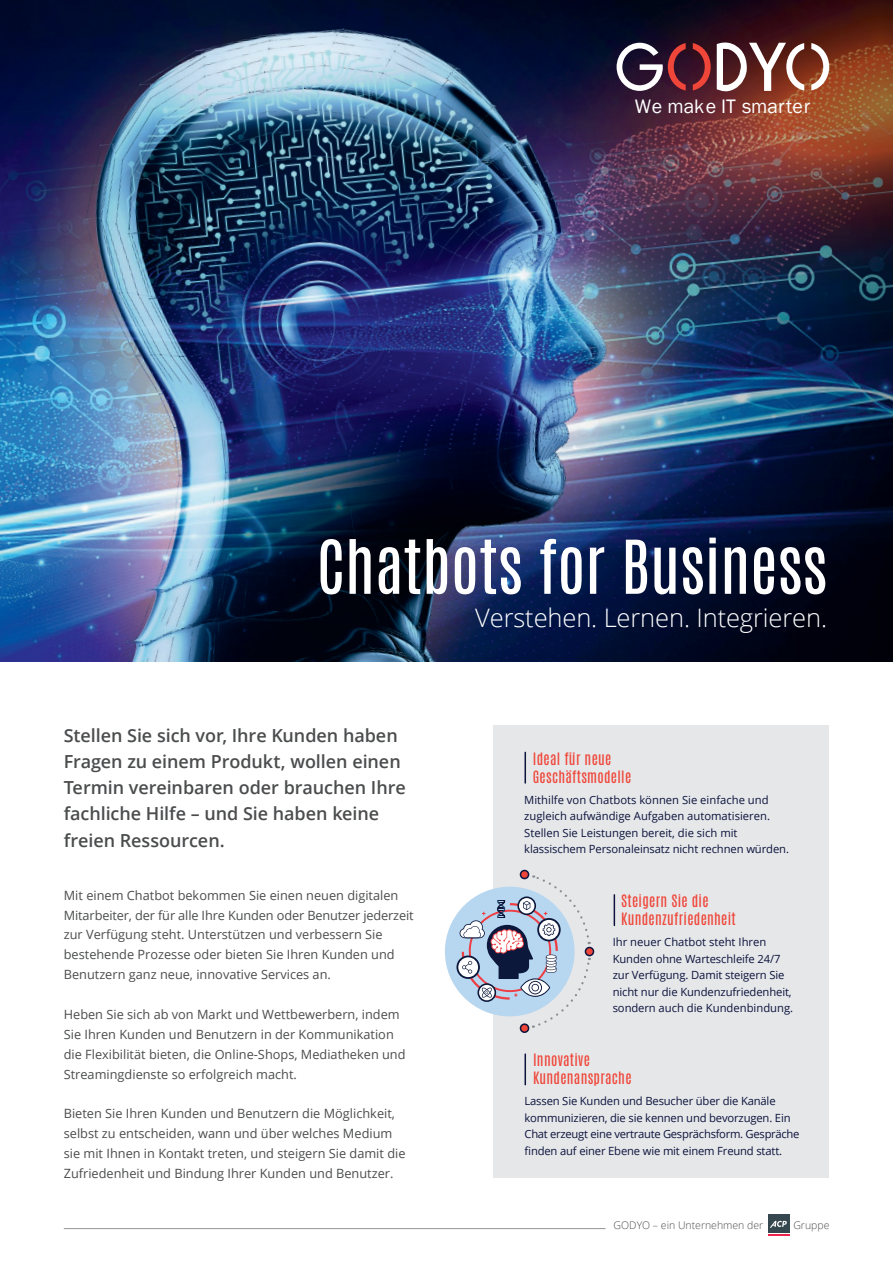
<style>
.page{position:relative;width:893px;height:1263px;background:#fff}
.page>*{position:absolute;margin:0;border:0;box-sizing:border-box;transform-origin:0 0}
.Überschrift_Titel_34{font:63px "Antonio";color:#fff}
.Überschrift_Titel_34-2{font:300 25.5px "Open Sans";letter-spacing:-.005em;color:#fff}
.t1{font:20.1px "Franklin Gothic";color:#fff}
.Vorspann_13_pt{font:600 18px/26.2px "Open Sans";letter-spacing:-.005em;color:#4b4c4d}
.Aufzählung_Titel_9_p{font:14.25px/18px "Antonio";letter-spacing:.02em;color:#ef4639}
.Copy_8_5_pt{font:12.75px/19.8px "Open Sans";color:#4b4c4d}
.Aufzählung_Titel_9_p-2{font:11.25px/16.5px "Open Sans";letter-spacing:-.01em;color:#0c143d}
.Fußzeile_6_pt{font:300 10.5px "Open Sans";color:#4b4c4d}
</style>
<div class="page">
<img style="left:0;top:0;width:562px;height:661px">
<img style="left:562px;top:0;width:331px;height:661px">
<div style="left:493px;top:725px;width:336px;height:453px;background:#e6e7e9"></div>
<hr style="left:64px;top:1228px;width:541px;height:1px;background:#939598">
<div style="left:585px;top:947px;width:9px;height:9px;border:2px solid #0c143d;border-radius:50%"></div>
<div style="left:520px;top:1023px;width:9px;height:10px;border:2px solid #0c143d;border-radius:50%"></div>
<div style="left:520px;top:870px;width:9px;height:8px;background:#ef4639;border-radius:50%"></div>
<div style="left:520px;top:870px;width:9px;height:9px;border:2px solid #0c143d;border-radius:50%"></div>
<hr style="left:524px;top:752px;width:2px;height:31px;background:#0c143d">
<hr style="left:524px;top:1054px;width:2px;height:31px;background:#0c143d">
<hr style="left:614px;top:895px;width:1px;height:30px;background:#0c143d">
<div style="left:445px;top:887px;width:130px;height:129px;background:#b7d6f0;border-radius:50%"></div>
<svg style="left:693px;top:43px;width:18px;height:47px"></svg>
<svg style="left:617px;top:43px;width:69px;height:48px"></svg>
<svg style="left:811px;top:43px;width:18px;height:47px"></svg>
<svg style="left:717px;top:42px;width:87px;height:50px"></svg>
<svg style="left:456px;top:955px;width:24px;height:24px"></svg>
<svg style="left:458px;top:957px;width:20px;height:20px"></svg>
<svg style="left:460px;top:875px;width:131px;height:157px"></svg>
<hr style="left:768px;top:1234px;width:21px;height:2px;background:#ed234c">
<div style="left:768px;top:1214px;width:21px;height:19px;background:#35474f"></div>
<svg style="left:770px;top:1221px;width:17px;height:7px"></svg>
<h3 class="t1" style="left:635px;top:94px;width:177px">We make IT smarter</h3>
<p class="Überschrift_Titel_34" style="left:317px;top:520px;width:512px">Chatbots for Business</p>
<p class="Überschrift_Titel_34-2" style="left:475px;top:600px;width:353px">Verstehen. Lernen. Integrieren.</p>
<p class="Vorspann_13_pt" style="left:64px;top:722px;width:343px">Stellen Sie sich vor, Ihre Kunden haben Fragen zu einem Produkt, wollen einen Termin vereinbaren oder brauchen Ihre fachliche Hilfe – und Sie haben keine freien Ressourcen.</p>
<p class="Copy_8_5_pt" style="left:64px;top:885px;width:351px">Mit einem Chatbot bekommen Sie einen neuen digitalen Mitarbeiter, der für alle Ihre Kunden oder Benutzer jederzeit zur Verfügung steht. Unterstützen und verbessern Sie bestehende Prozesse oder bieten Sie Ihren Kunden und Benutzern ganz neue, innovative Services an.</p>
<p class="Copy_8_5_pt" style="left:64px;top:1004px;width:343px">Heben Sie sich ab von Markt und Wettbewerbern, indem Sie Ihren Kunden und Benutzern in der Kommunikation die Flexibilität bieten, die Online-Shops, Mediatheken und Streamingdienste so erfolgreich macht.</p>
<p class="Copy_8_5_pt" style="left:64px;top:1103px;width:343px">Bieten Sie Ihren Kunden und Benutzern die Möglichkeit, selbst zu entscheiden, wann und über welches Medium sie mit Ihnen in Kontakt treten, und steigern Sie damit die Zufriedenheit und Bindung Ihrer Kunden und Benutzer.</p>
<p class="Aufzählung_Titel_9_p" style="left:533px;top:750px;width:100px">Ideal für neue<br>Geschäftsmodelle</p>
<p class="Aufzählung_Titel_9_p-2" style="left:524px;top:791px;width:266px">Mithilfe von Chatbots können Sie einfache und zugleich aufwändige Aufgaben automatisieren.<br>Stellen Sie Leistungen bereit, die sich mit klassischem Personaleinsatz nicht rechnen würden.</p>
<p class="Aufzählung_Titel_9_p" style="left:621px;top:892px;width:116px">Steigern Sie die<br>Kundenzufriedenheit</p>
<p class="Aufzählung_Titel_9_p-2" style="left:613px;top:933px;width:182px">Ihr neuer Chatbot steht Ihren Kunden ohne Warteschleife 24/7 zur Verfügung. Damit steigern Sie nicht nur die Kundenzufriedenheit, sondern auch die Kundenbindung.</p>
<p class="Aufzählung_Titel_9_p" style="left:533px;top:1051px;width:100px">Innovative<br>Kundenansprache</p>
<p class="Aufzählung_Titel_9_p-2" style="left:524px;top:1092px;width:277px">Lassen Sie Kunden und Besucher über die Kanäle kommunizieren, die sie kennen und bevorzugen. Ein Chat erzeugt eine vertraute Gesprächsform. Gespräche finden auf einer Ebene wie mit einem Freund statt.</p>
<p class="Fußzeile_6_pt" style="left:614px;top:1218px;width:151px">GODYO – ein Unternehmen der</p>
<p class="Fußzeile_6_pt" style="left:793px;top:1218px;width:38px">Gruppe</p>
</div>
